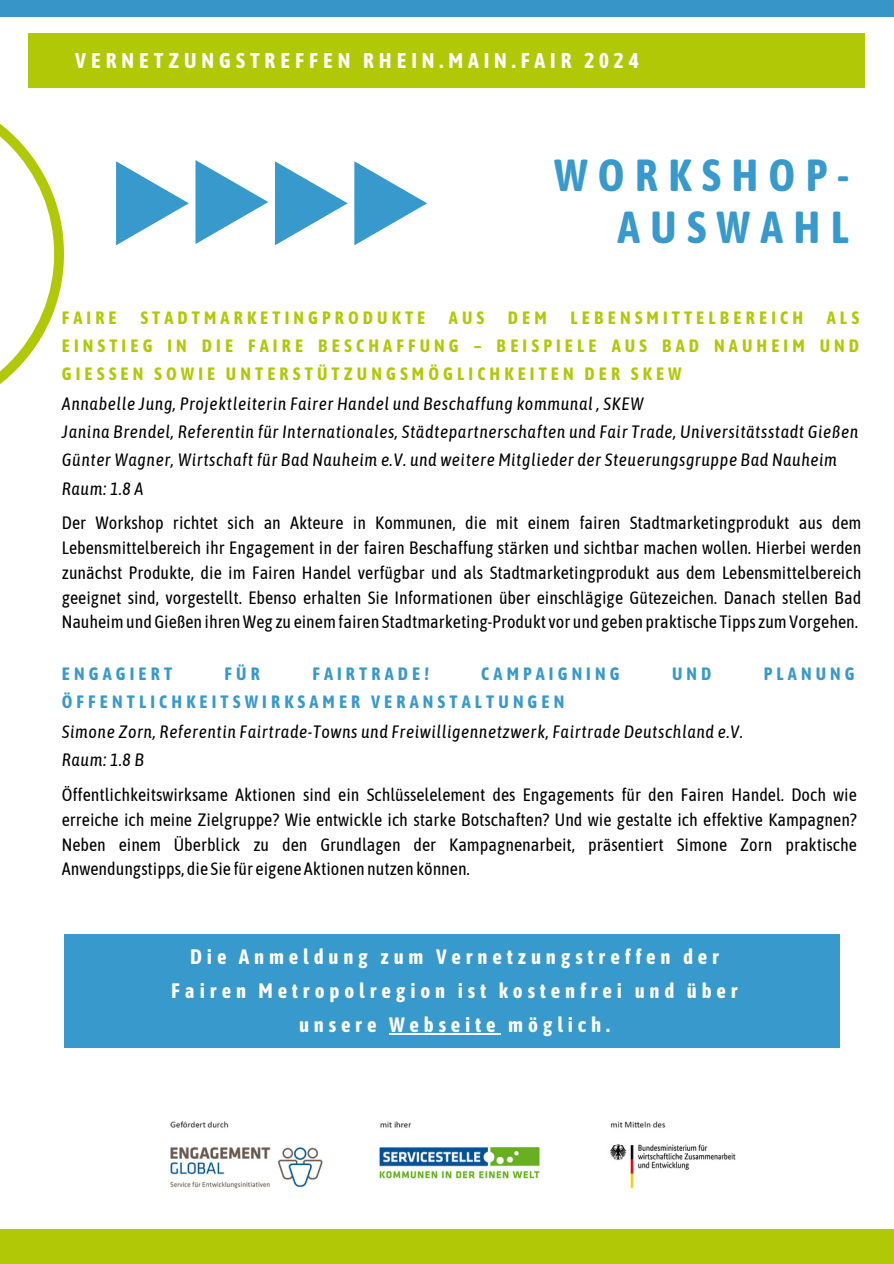
<style>
.page{position:relative;width:894px;height:1264px;background:#fff}
.page>*{position:absolute;margin:0;border:0;box-sizing:border-box;transform-origin:0 0}
.t1{font:700 44.7px/51.8px "Asap Condensed";letter-spacing:.23em;color:#3899cc;text-align:right}
.t2{font:700 21.3px "Asap Condensed";letter-spacing:.23em;color:#fff}
.t3{font:700 20.85px/33.8px "Asap Condensed";letter-spacing:.23em;color:#fff;text-align:center}
.t4{font:17.85px/24.8px "Asap Condensed";color:#000;text-align:justify}
.t5{font:italic 17.85px "Asap Condensed";letter-spacing:.03em;color:#000}
.t6{font:700 17.85px/28.2px "Asap Condensed";letter-spacing:.23em;color:#b1c807;text-align:justify}
.t7{font:700 17.85px "Asap Condensed";letter-spacing:.23em;color:#3899cc}
</style>
<div class="page">
<div style="left:29px;top:33px;width:835px;height:54px;background:#b1c807"></div>
<svg style="left:0;top:123px;width:64px;height:261px"></svg>
<svg style="left:116px;top:161px;width:73px;height:84px"></svg>
<svg style="left:195px;top:160px;width:73px;height:84px"></svg>
<svg style="left:275px;top:161px;width:72px;height:84px"></svg>
<svg style="left:354px;top:161px;width:73px;height:84px"></svg>
<div style="left:0;top:1228px;width:893px;height:35px;background:#b1c807"></div>
<div style="left:0;top:0;width:893px;height:17px;background:#3795c7"></div>
<img style="left:170px;top:1121px;width:566px;height:68px">
<div style="left:64px;top:934px;width:775px;height:114px;background:#3899cc"></div>
<hr style="left:389px;top:1033px;width:111px;height:1px;background:#fff">
<h2 class="t2" style="left:75px;top:48px;width:564px">VERNETZUNGSTREFFEN RHEIN.MAIN.FAIR 2024</h2>
<p class="t1" style="left:554px;top:149px;width:296px">WORKSHOP-<br>AUSWAHL</p>
<p class="t6" style="left:62px;top:303px;width:798px;text-indent:764px">ALS EINSTIEG IN DIE FAIRE BESCHAFFUNG – BEISPIELE AUS BAD NAUHEIM UND GIESSEN SOWIE UNTERSTÜTZUNGSMÖGLICHKEITEN DER SKEW</p>
<h1 class="t5" style="left:62px;top:393px;width:583px">Annabelle Jung, Projektleiterin Fairer Handel und Beschaffung kommunal , SKEW</h1>
<p class="t5" style="left:62px;top:421px;width:797px">Janina Brendel, Referentin für Internationales, Städtepartnerschaften und Fair Trade, Universitätsstadt Gießen</p>
<p class="t5" style="left:62px;top:449px;width:776px">Günter Wagner, Wirtschaft für Bad Nauheim e.V. und weitere Mitglieder der Steuerungsgruppe Bad Nauheim</p>
<p class="t5" style="left:62px;top:478px;width:83px">Raum: 1.8 A</p>
<p class="t4" style="left:62px;top:510px;width:800px">Der Workshop richtet sich an Akteure in Kommunen, die mit einem fairen Stadtmarketingprodukt aus dem Lebensmittelbereich ihr Engagement in der fairen Beschaffung stärken und sichtbar machen wollen. Hierbei werden zunächst Produkte, die im Fairen Handel verfügbar und als Stadtmarketingprodukt aus dem Lebensmittelbereich geeignet sind, vorgestellt. Ebenso erhalten Sie Informationen über einschlägige Gütezeichen. Danach stellen Bad NauheimundGießen ihrenWeg zu einemfairen Stadtmarketing-Produkt vor und geben praktische Tipps zumVorgehen.</p>
<p class="t6" style="left:62px;top:303px;width:56px">FAIRE</p>
<p class="t6" style="left:140px;top:303px;width:286px">STADTMARKETINGPRODUKTE</p>
<p class="t6" style="left:449px;top:303px;width:37px">AUS</p>
<p class="t6" style="left:507px;top:303px;width:40px">DEM</p>
<p class="t6" style="left:570px;top:303px;width:234px">LEBENSMITTELBEREICH</p>
<h4 class="t7" style="left:62px;top:663px;width:112px">ENGAGIERT</h4>
<h4 class="t7" style="left:224px;top:663px;width:37px">FÜR</h4>
<h4 class="t7" style="left:312px;top:663px;width:118px">FAIRTRADE!</h4>
<h4 class="t7" style="left:481px;top:663px;width:140px">CAMPAIGNING</h4>
<h4 class="t7" style="left:671px;top:663px;width:41px">UND</h4>
<h4 class="t7" style="left:763px;top:663px;width:92px">PLANUNG</h4>
<h4 class="t7" style="left:62px;top:691px;width:504px">ÖFFENTLICHKEITSWIRKSAMER VERANSTALTUNGEN</h4>
<p class="t5" style="left:62px;top:721px;width:682px">Simone Zorn, Referentin Fairtrade-Towns und Freiwilligennetzwerk, Fairtrade Deutschland e.V.</p>
<p class="t5" style="left:62px;top:749px;width:84px">Raum: 1.8 B</p>
<p class="t4" style="left:62px;top:782px;width:796px">Öffentlichkeitswirksame Aktionen sind ein Schlüsselelement des Engagements für den Fairen Handel. Doch wie erreiche ich meine Zielgruppe? Wie entwickle ich starke Botschaften? Und wie gestalte ich effektive Kampagnen?<br>Neben einem Überblick zu den Grundlagen der Kampagnenarbeit, präsentiert Simone Zorn praktische Anwendungstipps, die Sie für eigene Aktionen nutzen können.</p>
<p class="t3" style="left:171px;top:940px;width:568px">Die Anmeldung zum Vernetzungstreffen der<br>Fairen Metropolregion ist kostenfrei und über unsere Webseite möglich.</p>
</div>
